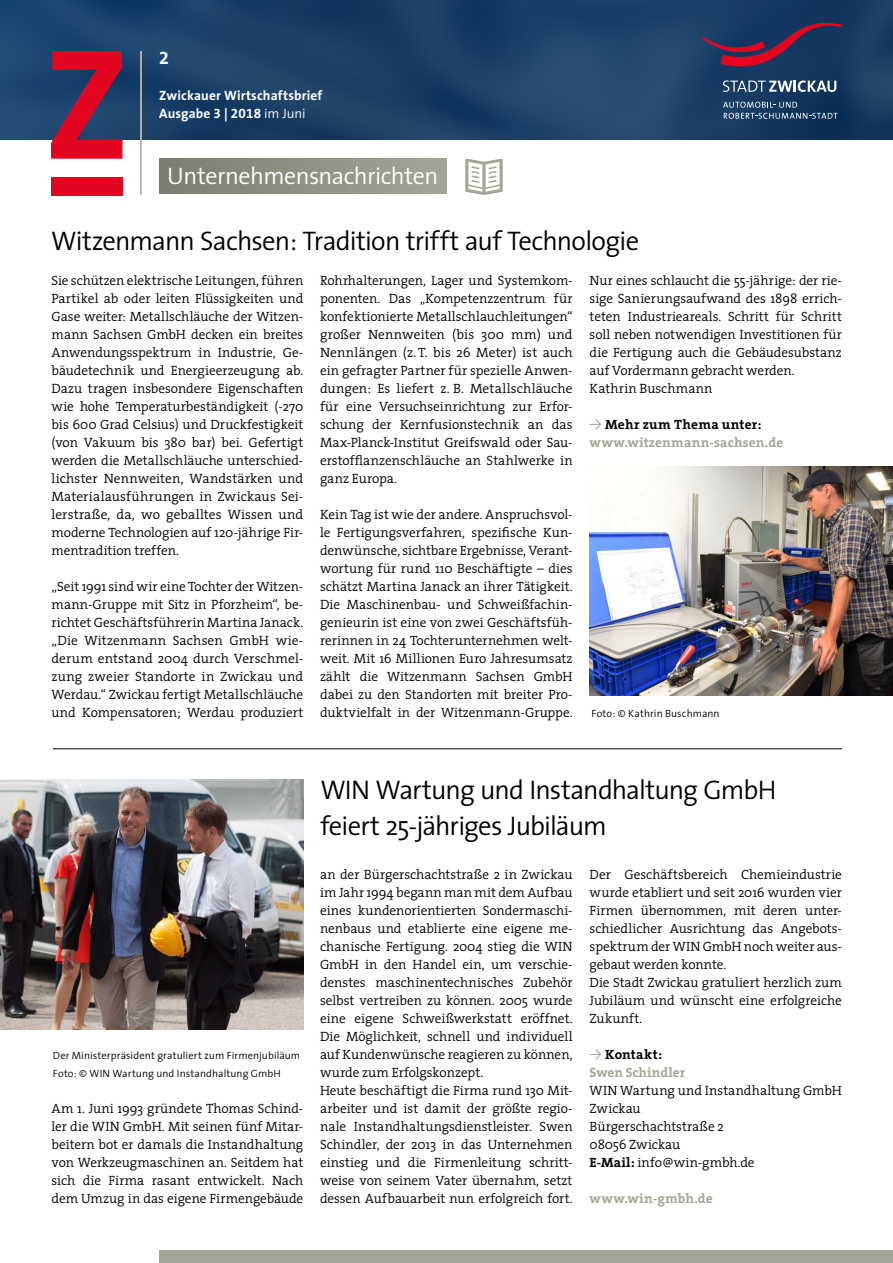
<style>
.page{position:relative;width:893px;height:1263px;background:#fff}
.page>*{position:absolute;margin:0;border:0;box-sizing:border-box;transform-origin:0 0}
.t1{font:300 27px/36px "The Sans";letter-spacing:-.03em;color:#000}
.t2{font:300 24px "The Sans";letter-spacing:-.02em;color:#fff}
.t3{font:18px "The Sans Bold Expert";color:#fff}
.t4{font:300 13.5px/18px "The Serif";letter-spacing:-.005em;color:#000;text-align:justify}
.t5{font:700 13.5px/18px "The Serif";letter-spacing:.015em;color:#a4a497}
.t6{font:700 13.5px/18px "The Sans";letter-spacing:.01em;color:#fff}
.t7{font:300 10.5px/18px "The Sans";letter-spacing:.01em;color:#000}
.s1{font-family:"The Sans Bold Expert";font-weight:400}
.s2{font-weight:300}
.s3{font-family:"VW Head";font-weight:400}
.s4{color:#000}
.s5{font-weight:700}
</style>
<div class="page">
<img style="left:0;top:0;width:893px;height:139px">
<div style="left:159px;top:1251px;width:734px;height:12px;background:#a4a497"></div>
<svg style="left:723px;top:102px;width:115px;height:17px;background:#395879"></svg>
<svg style="left:702px;top:23px;width:140px;height:43px;background:#3c2e54"></svg>
<svg style="left:723px;top:80px;width:113px;height:12px"></svg>
<div style="left:159px;top:159px;width:287px;height:35px;background:linear-gradient(to right,#7c7d72,#a4a497)"></div>
<svg style="left:51px;top:51px;width:71px;height:108px;background:#8d2042"></svg>
<div style="left:51px;top:177px;width:71px;height:18px;background:#e40521"></div>
<hr style="left:140px;top:51px;width:2px;height:144px;background:#a4a497">
<svg style="left:465px;top:159px;width:38px;height:36px"></svg>
<hr style="left:53px;top:748px;width:789px;height:1px;background:#000">
<img style="left:590px;top:467px;width:303px;height:228px">
<img style="left:0;top:779px;width:303px;height:250px">
<h3 class="t3" style="left:159px;top:43px;width:11px">2</h3>
<p class="t6" style="left:159px;top:86px;width:165px">Zwickauer Wirtschaftsbrief<br>Ausgabe <span class="s1">3</span> | <span class="s1">2018</span> <span class="s2">im Juni</span></p>
<h2 class="t2" style="left:167px;top:156px;width:273px">Unternehmensnachrichten</h2>
<h1 class="t1" style="left:51px;top:222px;width:590px">Witzenmann Sachsen: Tradition trifft auf Technologie</h1>
<p class="t4" style="left:52px;top:271px;width:253px">Sie schützen elektrische Leitungen, führen Partikel ab oder leiten Flüssigkeiten und Gase weiter: Metallschläuche der Witzen&shy;mann Sachsen GmbH decken ein breites Anwendungsspektrum in Industrie, Ge&shy;bäudetechnik und Energieerzeugung ab.<br>Dazu tragen insbesondere Eigenschaften wie hohe Temperaturbeständigkeit (-270 bis 600 Grad Celsius) und Druckfestigkeit (von Vakuum bis 380 bar) bei. Gefertigt werden die Metallschläuche unterschied&shy;lichster Nennweiten, Wandstärken und Materialausführungen in Zwickaus Sei&shy;lerstraße, da, wo geballtes Wissen und moderne Technologien auf 120-jährige Fir&shy;mentradition treffen.</p>
<p class="t4" style="left:52px;top:577px;width:253px">„Seit 1991 sind wir eine Tochter der Witzen&shy;mann-Gruppe mit Sitz in Pforzheim“, be&shy;richtet Geschäftsführerin Martina Janack. „Die Witzenmann Sachsen GmbH wie&shy;derum entstand 2004 durch Verschmel&shy;zung zweier Standorte in Zwickau und Werdau.“ Zwickau fertigt Metallschläuche und Kompensatoren; Werdau produziert</p>
<p class="t4" style="left:320px;top:271px;width:254px">Rohrhalterungen, Lager und Systemkom&shy;ponenten. Das „Kompetenzzentrum für konfektionierte Metallschlauchleitungen“ großer Nennweiten (bis 300 mm) und Nennlängen (z.T. bis 26 Meter) ist auch ein gefragter Partner für spezielle Anwen&shy;dungen: Es liefert z. B. Metallschläuche für eine Versuchseinrichtung zur Erfor&shy;schung der Kernfusionstechnik an das Max-Planck-Institut Greifswald oder Sau&shy;erstofflanzenschläuche an Stahlwerke in ganz Europa.</p>
<p class="t4" style="left:320px;top:505px;width:254px">Kein Tag ist wie der andere. Anspruchsvol&shy;le Fertigungsverfahren, spezifische Kun&shy;denwünsche, sichtbare Ergebnisse, Verant&shy;wortung für rund 110 Beschäftigte – dies schätzt Martina Janack an ihrer Tätigkeit.<br>Die Maschinenbau- und Schweißfachin&shy;genieurin ist eine von zwei Geschäftsfüh&shy;rerinnen in 24 Tochterunternehmen welt&shy;weit. Mit 16 Millionen Euro Jahresumsatz zählt die Witzenmann Sachsen GmbH dabei zu den Standorten mit breiter Pro&shy;duktvielfalt in der Witzenmann-Gruppe.</p>
<p class="t4" style="left:590px;top:271px;width:254px;text-align:left">Nur eines schlaucht die 55-jährige: der rie&shy;sige Sanierungsaufwand des 1898 errich&shy;teten Industrieareals. Schritt für Schritt soll neben notwendigen Investitionen für die Fertigung auch die Gebäudesubstanz auf Vordermann gebracht werden.<br>Kathrin Buschmann</p>
<p class="t5" style="left:590px;top:415px;width:195px"><span class="s3">→</span> <span class="s4">Mehr zum Thema unter: </span>www.witzenmann-sachsen.de</p>
<p class="t7" style="left:591px;top:704px;width:130px">Foto: © Kathrin Buschmann</p>
<p class="t7" style="left:53px;top:1046px;width:249px">Der Ministerpräsident gratuliert zum Firmenjubiläum<br>Foto: © WIN Wartung und Instandhaltung GmbH</p>
<p class="t4" style="left:52px;top:1099px;width:253px">Am 1. Juni 1993 gründete Thomas Schind&shy;ler die WIN GmbH. Mit seinen fünf Mitar&shy;beitern bot er damals die Instandhaltung von Werkzeugmaschinen an. Seitdem hat sich die Firma rasant entwickelt. Nach dem Umzug in das eigene Firmengebäude</p>
<h1 class="t1" style="left:320px;top:771px;width:458px">WIN Wartung und Instandhaltung GmbH feiert 25-jähriges Jubiläum</h1>
<p class="t4" style="left:320px;top:865px;width:254px;text-align:left">an der Bürgerschachtstraße 2 in Zwickau im Jahr 1994 begann man mit dem Aufbau eines kundenorientierten Sondermaschi&shy;nenbaus und etablierte eine eigene me&shy;chanische Fertigung. 2004 stieg die WIN GmbH in den Handel ein, um verschie&shy;denstes maschinentechnisches Zubehör selbst vertreiben zu können. 2005 wurde eine eigene Schweißwerkstatt eröffnet.<br>Die Möglichkeit, schnell und individuell auf Kundenwünsche reagieren zu können, wurde zum Erfolgskonzept.<br>Heute beschäftigt die Firma rund 130 Mit&shy;arbeiter und ist damit der größte regio&shy;nale Instandhaltungsdienstleister. Swen Schindler, der 2013 in das Unternehmen einstieg und die Firmenleitung schritt&shy;weise von seinem Vater übernahm, setzt dessen Aufbauarbeit nun erfolgreich fort.</p>
<p class="t4" style="left:590px;top:865px;width:254px;text-align:left">Der Geschäftsbereich Chemieindustrie wurde etabliert und seit 2016 wurden vier Firmen übernommen, mit deren unter&shy;schiedlicher Ausrichtung das Angebots&shy;spektrum der WIN GmbH noch weiter aus&shy;gebaut werden konnte.<br>Die Stadt Zwickau gratuliert herzlich zum Jubiläum und wünscht eine erfolgreiche Zukunft.</p>
<p class="t5" style="left:590px;top:1045px;width:97px"><span class="s3">→</span> <span class="s4">Kontakt:<br></span>Swen Schindler</p>
<p class="t4" style="left:590px;top:1081px;width:254px;text-align:left">WIN Wartung und Instandhaltung GmbH<br>Zwickau<br>Bürgerschachtstraße 2<br>08056 Zwickau<br><span class="s5">E-Mail:</span> info@win-gmbh.de</p>
<p class="t5" style="left:590px;top:1189px;width:125px">www.win-gmbh.de</p>
</div>
